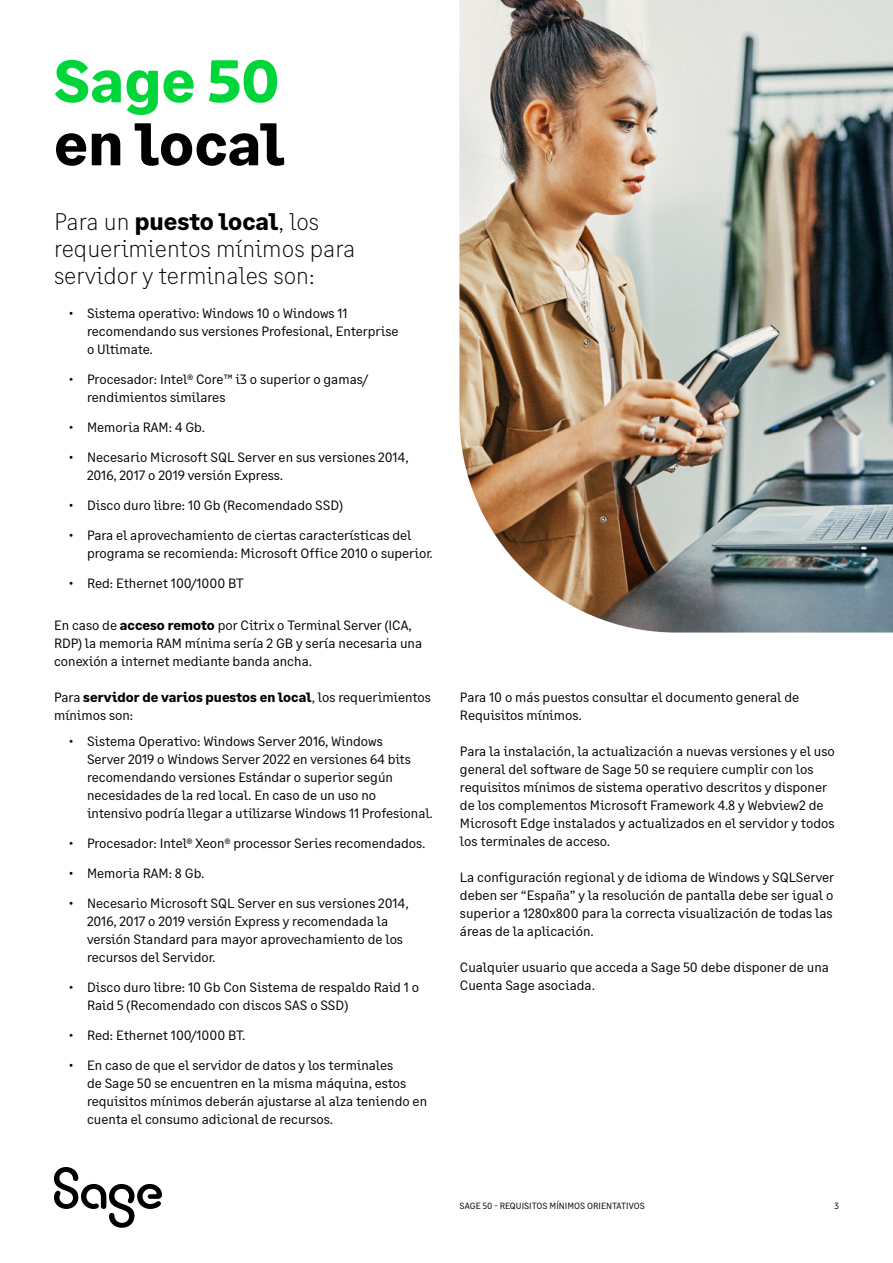
<style>
.page{position:relative;width:893px;height:1263px;background:#fff}
.page>*{position:absolute;margin:0;border:0;box-sizing:border-box;transform-origin:0 0}
.t1{font:700 60px "Sage Text";color:#000}
.t2{font:700 60px "Sage Text";color:#00d639}
.t3{font:300 24px/27px "Sage Text";color:#000}
.t4{font:13.5px/18px "Sage Text";color:#000}
.t5{font:9px "Sage Text";color:#000}
.s1{font-weight:700}
</style>
<div class="page">
<img style="left:459px;top:0;width:434px;height:632px">
<svg style="left:54px;top:1167px;width:108px;height:61px"></svg>
<h1 class="t2" style="left:54px;top:44px;width:227px">Sage 50</h1>
<h1 class="t1" style="left:54px;top:107px;width:233px">en local</h1>
<h2 class="t3" style="left:54px;top:208px;width:303px">Para un <span class="s1">puesto local</span>, los requerimientos mínimos para servidor y terminales son:</h2>
<p class="t4" style="left:87px;top:305px;width:313px;text-indent:-18px">• Sistema operativo: Windows 10 o Windows 11 recomendando sus versiones Profesional, Enterprise o Ultimate.</p>
<p class="t4" style="left:87px;top:371px;width:282px;text-indent:-18px">• Procesador: Intel® Core™ i3 o superior o gamas/ rendimientos similares</p>
<p class="t4" style="left:69px;top:419px;width:138px">• Memoria RAM: 4 Gb.</p>
<p class="t4" style="left:87px;top:449px;width:323px;text-indent:-18px">• Necesario Microsoft SQL Server en sus versiones 2014,<br>2016, 2017 o 2019 versión Express.</p>
<p class="t4" style="left:69px;top:497px;width:275px">• Disco duro libre: 10 Gb (Recomendado SSD)</p>
<p class="t4" style="left:87px;top:527px;width:347px;text-indent:-18px">• Para el aprovechamiento de ciertas características del programa se recomienda: Microsoft Office 2010 o superior.</p>
<p class="t4" style="left:69px;top:575px;width:176px">• Red: Ethernet 100/1000 BT</p>
<p class="t4" style="left:54px;top:616px;width:370px">En caso de <span class="s1">acceso remoto</span> por Citrix o Terminal Server (ICA,<br>RDP) la memoria RAM mínima sería 2 GB y sería necesaria una conexión a internet mediante banda ancha.</p>
<p class="t4" style="left:54px;top:688px;width:378px">Para <span class="s1">servidor de varios puestos en local</span>, los requerimientos mínimos son:</p>
<p class="t4" style="left:87px;top:732px;width:347px;text-indent:-18px">• Sistema Operativo: Windows Server 2016, Windows<br>Server 2019 o Windows Server 2022 en versiones 64 bits recomendando versiones Estándar o superior según necesidades de la red local. En caso de un uso no intensivo podría llegar a utilizarse Windows 11 Profesional.</p>
<p class="t4" style="left:69px;top:834px;width:358px">• Procesador: Intel® Xeon® processor Series recomendados.</p>
<p class="t4" style="left:69px;top:864px;width:137px">• Memoria RAM: 8 Gb.</p>
<p class="t4" style="left:87px;top:894px;width:323px;text-indent:-18px">• Necesario Microsoft SQL Server en sus versiones 2014, 2016, 2017 o 2019 versión Express y recomendada la versión Standard para mayor aprovechamiento de los recursos del Servidor.</p>
<p class="t4" style="left:87px;top:978px;width:334px;text-indent:-18px">• Disco duro libre: 10 Gb Con Sistema de respaldo Raid 1 o<br>Raid 5 (Recomendado con discos SAS o SSD)</p>
<p class="t4" style="left:69px;top:1026px;width:178px">• Red: Ethernet 100/1000 BT.</p>
<p class="t4" style="left:87px;top:1056px;width:342px;text-indent:-18px">• En caso de que el servidor de datos y los terminales<br>de Sage 50 se encuentren en la misma máquina, estos requisitos mínimos deberán ajustarse al alza teniendo en cuenta el consumo adicional de recursos.</p>
<p class="t4" style="left:460px;top:688px;width:341px">Para 10 o más puestos consultar el documento general de<br>Requisitos mínimos.</p>
<p class="t4" style="left:460px;top:742px;width:376px">Para la instalación, la actualización a nuevas versiones y el uso general del software de Sage 50 se requiere cumplir con los requisitos mínimos de sistema operativo descritos y disponer de los complementos Microsoft Framework 4.8 y Webview2 de Microsoft Edge instalados y actualizados en el servidor y todos los terminales de acceso.</p>
<p class="t4" style="left:460px;top:868px;width:376px">La configuración regional y de idioma de Windows y SQLServer deben ser “España” y la resolución de pantalla debe ser igual o superior a 1280x800 para la correcta visualización de todas las áreas de la aplicación.</p>
<p class="t4" style="left:460px;top:958px;width:370px">Cualquier usuario que acceda a Sage 50 debe disponer de una<br>Cuenta Sage asociada.</p>
<p class="t5" style="left:460px;top:1200px;width:187px">SAGE 50 - REQUISITOS MÍNIMOS ORIENTATIVOS</p>
<p class="t5" style="left:834px;top:1200px;width:6px">3</p>
</div>
